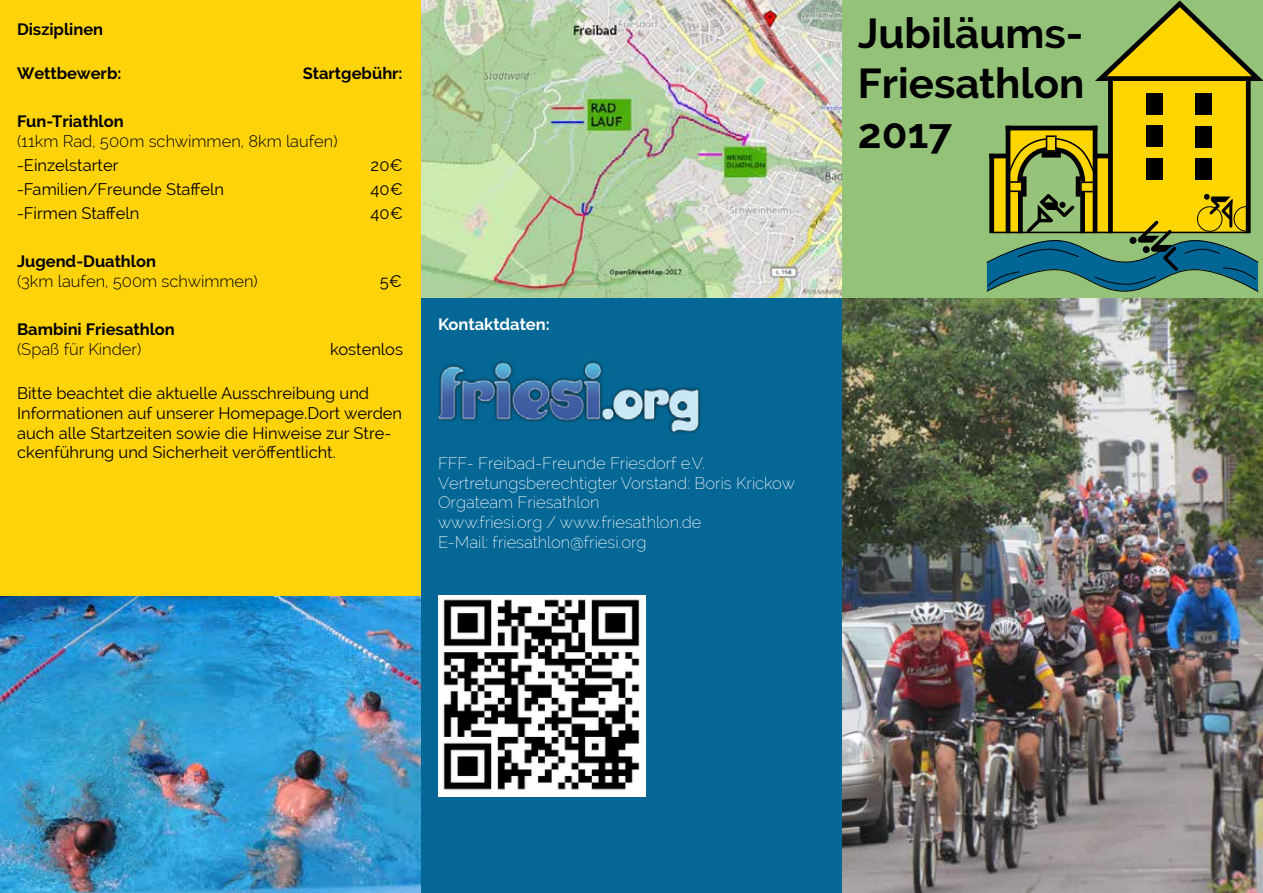
<style>
.page{position:relative;width:1263px;height:893px;background:#fff}
.page>*{position:absolute;margin:0;border:0;box-sizing:border-box;transform-origin:0 0}
.t1{font:700 42px/50.4px "Raleway";color:#000;text-align:justify}
.t2{font:16.5px/19.8px "Raleway";color:#000}
.t3{font:200 16.5px/19.8px "Raleway";color:#fff}
.t4{font:700 16.5px "Raleway";color:#000}
.t5{font:300 16.5px "Raleway";color:#000}
.t6{font:700 16.5px "Raleway";color:#fff}
</style>
<div class="page">
<img style="left:842px;top:298px;width:421px;height:595px">
<img style="left:0;top:595px;width:421px;height:298px">
<div style="left:421px;top:298px;width:421px;height:595px;background:#056795"></div>
<div style="left:842px;top:0;width:421px;height:298px;background:#94c278"></div>
<div style="left:0;top:0;width:421px;height:595px;background:#ffd309"></div>
<svg style="left:1005px;top:85px;width:246px;height:52px;fill:#ffd500"></svg>
<hr style="left:1006px;top:126px;width:91px;height:4px;background:#000">
<hr style="left:1006px;top:126px;width:4px;height:107px;background:#000">
<hr style="left:1093px;top:126px;width:4px;height:107px;background:#000">
<div style="left:1046px;top:135px;width:11px;height:17px;border:2px solid #000"></div>
<div style="left:1108px;top:79px;width:5px;height:154px;background:#000"></div>
<hr style="left:1246px;top:79px;width:4px;height:154px;background:#000">
<svg style="left:1095px;top:0;width:168px;height:85px"></svg>
<div style="left:1146px;top:93px;width:16px;height:22px;background:#000"></div>
<div style="left:1146px;top:126px;width:16px;height:21px;background:#000"></div>
<div style="left:1195px;top:94px;width:16px;height:21px;background:#000"></div>
<div style="left:1195px;top:126px;width:16px;height:21px;background:#000"></div>
<svg style="left:986px;top:137px;width:273px;height:155px"></svg>
<img style="left:421px;top:0;width:421px;height:298px">
<img style="left:438px;top:595px;width:207px;height:202px">
<img style="left:438px;top:360px;width:263px;height:74px">
<p class="t4" style="left:17px;top:20px;width:88px">Disziplinen</p>
<p class="t4" style="left:17px;top:64px;width:106px">Wettbewerb:</p>
<p class="t4" style="left:303px;top:64px;width:101px">Startgebühr:</p>
<p class="t4" style="left:17px;top:112px;width:108px">Fun-Triathlon</p>
<p class="t5" style="left:17px;top:132px;width:322px">(11km Rad, 500m schwimmen, 8km laufen)</p>
<p class="t2" style="left:17px;top:155px;width:103px">-Einzelstarter</p>
<p class="t2" style="left:371px;top:155px;width:34px">20€</p>
<p class="t2" style="left:17px;top:179px;width:209px">-Familien/Freunde Staffeln</p>
<p class="t2" style="left:371px;top:179px;width:34px">40€</p>
<p class="t2" style="left:17px;top:204px;width:124px">-Firmen Staffeln</p>
<p class="t2" style="left:371px;top:204px;width:34px">40€</p>
<p class="t4" style="left:17px;top:252px;width:140px">Jugend-Duathlon</p>
<p class="t5" style="left:17px;top:272px;width:242px">(3km laufen, 500m schwimmen)</p>
<p class="t2" style="left:380px;top:271px;width:24px">5€</p>
<p class="t4" style="left:17px;top:320px;width:159px">Bambini Friesathlon</p>
<p class="t5" style="left:17px;top:340px;width:126px">(Spaß für Kinder)</p>
<p class="t2" style="left:330px;top:339px;width:74px">kostenlos</p>
<p class="t2" style="left:17px;top:383px;width:387px">Bitte beachtet die aktuelle Ausschreibung und Informationen auf unserer Homepage.Dort werden auch alle Startzeiten sowie die Hinweise zur Stre&shy;ckenführung und Sicherheit veröffentlicht.</p>
<p class="t6" style="left:438px;top:315px;width:113px">Kontaktdaten:</p>
<p class="t3" style="left:438px;top:453px;width:358px">FFF- Freibad-Freunde Friesdorf e.V.<br>Vertretungsberechtigter Vorstand: Boris Krickow Orgateam Friesathlon<br>www.friesi.org / www.friesathlon.de<br>E-Mail: friesathlon@friesi.org</p>
<h1 class="t1" style="left:858px;top:8px;width:228px">Jubiläums-Friesathlon 2017</h1>
</div>
